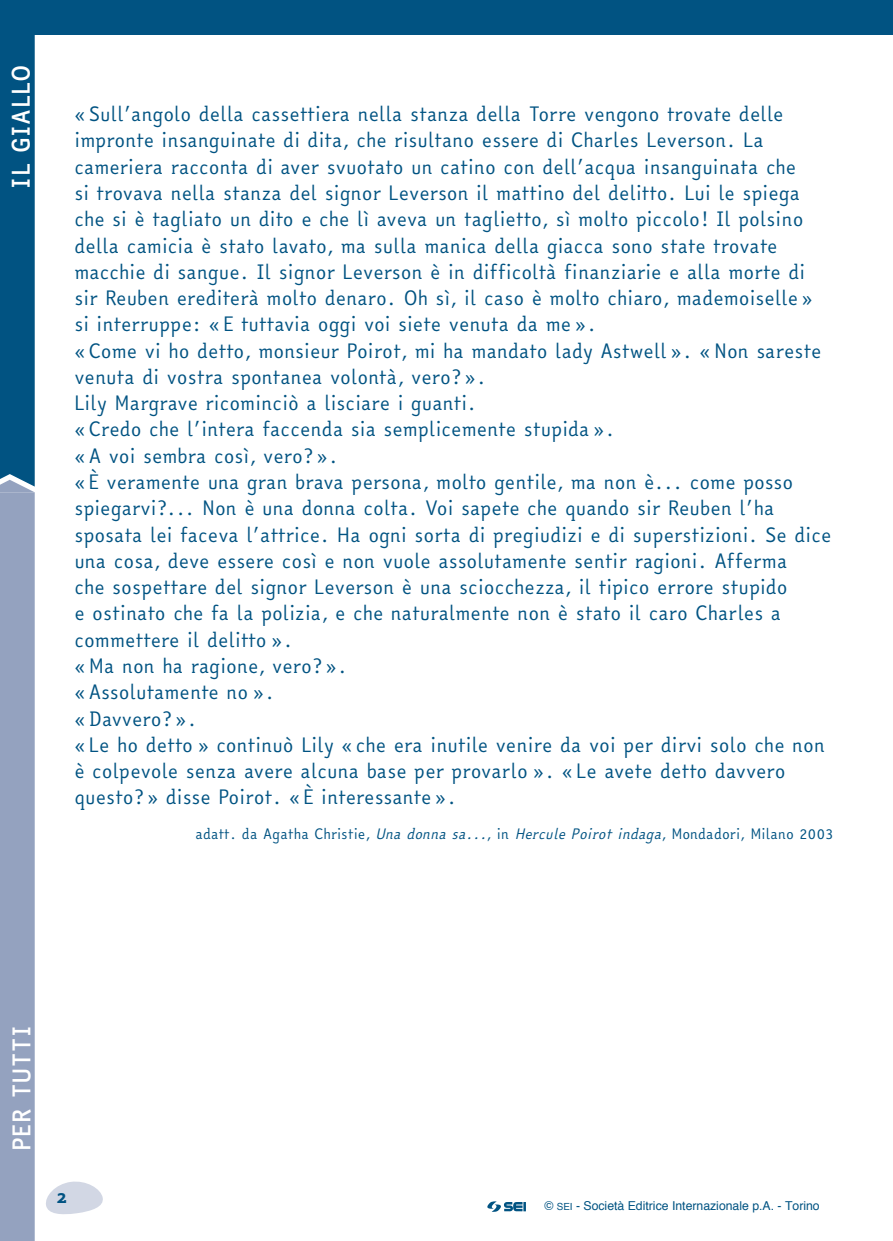
<style>
.page{position:relative;width:893px;height:1241px;background:#fff}
.page>*{position:absolute;margin:0;border:0;box-sizing:border-box;transform-origin:0 0}
.t1{font:700 23.62px "Easy Reading";letter-spacing:.02em;color:#fff}
.t2{font:700 21px "Nexus Mix Pro";color:#015382}
.t3{font:19.25px/26.2px "Easy Reading";color:#015382}
.t4{font:14px "Easy Reading";color:#015382}
.t5{font:12.25px "Helvetica";color:#015382}
.s1{font-style:italic}
.s2{font-size:9.8px}
</style>
<div class="page">
<div style="left:0;top:0;width:893px;height:35px;background:#015382"></div>
<svg style="left:0;top:35px;width:35px;height:1205px;background:#5e85a8"></svg>
<svg style="left:487px;top:1201px;width:39px;height:10px"></svg>
<svg style="left:46px;top:1181px;width:57px;height:33px"></svg>
<p class="t1" style="left:4px;top:189px;width:126px;rotate:-90deg">IL GIALLO</p>
<p class="t3" style="left:74px;top:101px;width:759px">«Sull’angolo della cassettiera nella stanza della Torre vengono trovate delle impronte insanguinate di dita, che risultano essere di Charles Leverson. La cameriera racconta di aver svuotato un catino con dell’acqua insanguinata che<br>si trovava nella stanza del signor Leverson il mattino del delitto. Lui le spiega che si è tagliato un dito e che lì aveva un taglietto, sì molto piccolo! Il polsino della camicia è stato lavato, ma sulla manica della giacca sono state trovate macchie di sangue. Il signor Leverson è in difficoltà finanziarie e alla morte di sir Reuben erediterà molto denaro. Oh sì, il caso è molto chiaro, mademoiselle» si interruppe: «E tuttavia oggi voi siete venuta da me».<br>«Come vi ho detto, monsieur Poirot, mi ha mandato lady Astwell». «Non sareste venuta di vostra spontanea volontà, vero?».<br>Lily Margrave ricominciò a lisciare i guanti.<br>«Credo che l’intera faccenda sia semplicemente stupida».<br>«A voi sembra così, vero?».<br>«È veramente una gran brava persona, molto gentile, ma non è... come posso spiegarvi?... Non è una donna colta. Voi sapete che quando sir Reuben l’ha sposata lei faceva l’attrice. Ha ogni sorta di pregiudizi e di superstizioni. Se dice una cosa, deve essere così e non vuole assolutamente sentir ragioni. Afferma<br>che sospettare del signor Leverson è una sciocchezza, il tipico errore stupido<br>e ostinato che fa la polizia, e che naturalmente non è stato il caro Charles a commettere il delitto».<br>«Ma non ha ragione, vero?».<br>«Assolutamente no».<br>«Davvero?».<br>«Le ho detto» continuò Lily «che era inutile venire da voi per dirvi solo che non è colpevole senza avere alcuna base per provarlo». «Le avete detto davvero questo?» disse Poirot. «È interessante».</p>
<p class="t4" style="left:195px;top:823px;width:640px">adatt. da Agatha Christie, <span class="s1">Una donna sa...</span>, in <span class="s1">Hercule Poirot indaga</span>, Mondadori, Milano 2003</p>
<p class="t1" style="left:5px;top:1151px;width:127px;rotate:-90deg">PER TUTTI</p>
<p class="t2" style="left:57px;top:1180px;width:11px">2</p>
<p class="t5" style="left:544px;top:1196px;width:277px">© <span class="s2">sei</span> - Società Editrice Internazionale p.A. - Torino</p>
</div>
